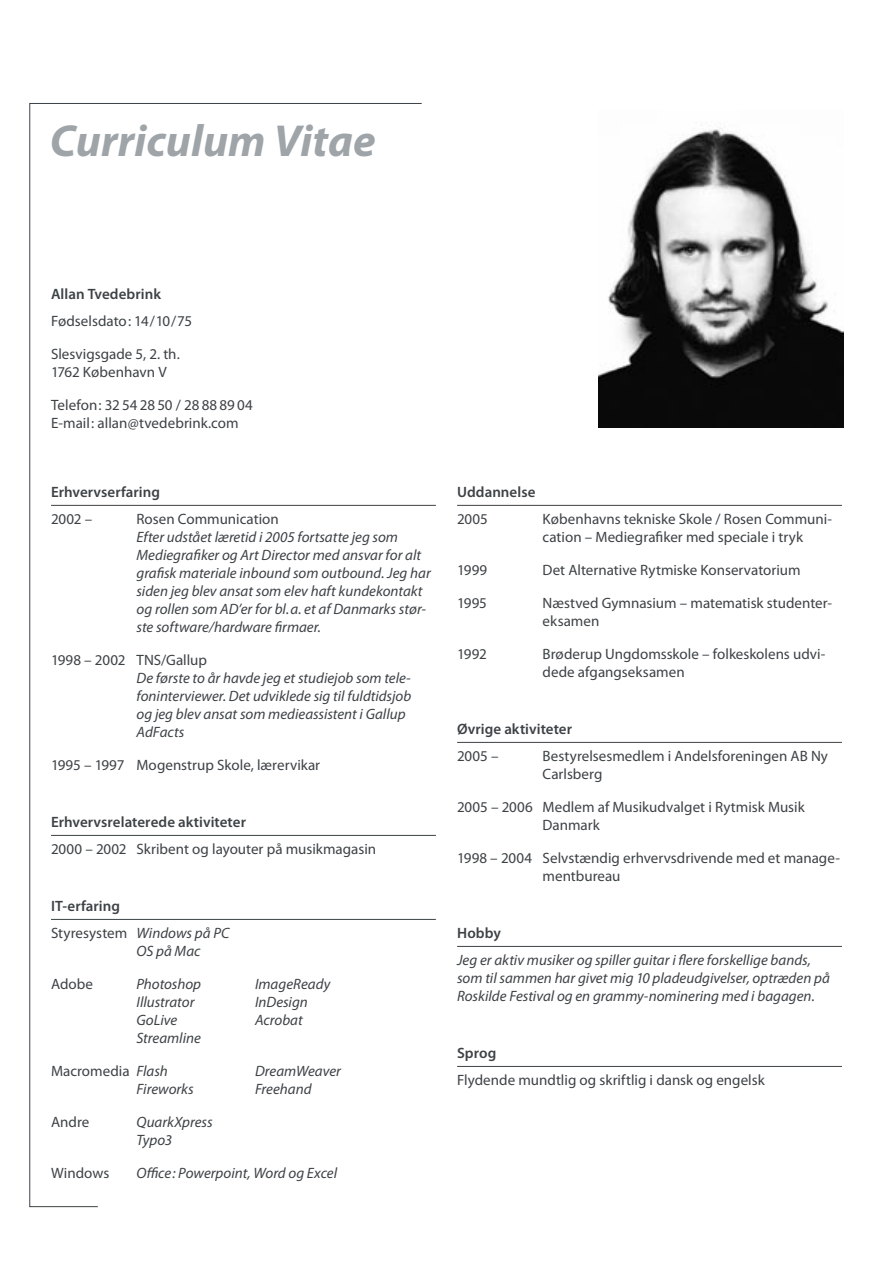
<style>
.page{position:relative;width:893px;height:1263px;background:#fff}
.page>*{position:absolute;margin:0;border:0;box-sizing:border-box;transform-origin:0 0}
.t1{font:italic 700 45px "Myriad Pro";color:#9ea4a8}
.brød{font:italic 15px/18px "Myriad Pro";color:#3d4246}
.brød-2{font:15px/18px "Myriad Pro";color:#3d4246}
.over{font:600 15px "Myriad Pro";letter-spacing:.005em;color:#3d4246}
.s1{font-style:normal}
.s2{font-style:italic}
</style>
<div class="page">
<img style="left:598px;top:128px;width:246px;height:299px">
<svg style="left:29px;top:103px;width:393px;height:1104px"></svg>
<hr style="left:51px;top:505px;width:385px;height:1px;background:#3d4246">
<hr style="left:51px;top:835px;width:385px;height:1px;background:#3d4246">
<hr style="left:51px;top:919px;width:385px;height:1px;background:#3d4246">
<hr style="left:457px;top:505px;width:385px;height:1px;background:#3d4246">
<hr style="left:457px;top:742px;width:385px;height:1px;background:#3d4246">
<hr style="left:457px;top:946px;width:385px;height:1px;background:#3d4246">
<hr style="left:457px;top:1066px;width:385px;height:1px;background:#3d4246">
<p class="t1" style="left:50px;top:116px;width:327px">Curriculum Vitae</p>
<p class="over" style="left:51px;top:285px;width:112px">Allan Tvedebrink</p>
<p class="brød-2" style="left:51px;top:312px;width:143px">Fødselsdato : 14/10/75</p>
<p class="brød-2" style="left:51px;top:345px;width:130px">Slesvigsgade 5, 2. th.<br>1762 København V</p>
<p class="brød-2" style="left:51px;top:396px;width:203px">Telefon : 32 54 28 50 / 28 88 89 04<br>E-mail : allan@tvedebrink.com</p>
<p class="over" style="left:51px;top:484px;width:111px">Erhvervserfaring</p>
<p class="brød-2" style="left:51px;top:510px;width:43px">2002 –</p>
<p class="brød" style="left:137px;top:510px;width:296px"><span class="s1">Rosen Communication<br></span>Efter udstået læretid i 2005 fortsatte jeg som Mediegrafiker og Art Director med ansvar for alt grafisk materiale inbound som outbound. Jeg har siden jeg blev ansat som elev haft kundekontakt og rollen som AD’er for bl. a. et af Danmarks stør&shy;ste software/hardware firmaer.</p>
<p class="brød" style="left:137px;top:651px;width:276px;text-indent:-85px"><span class="s1">1998 – 2002 TNS/Gallup<br></span>De første to år havde jeg et studiejob som tele&shy;foninterviewer. Det udviklede sig til fuldtidsjob og jeg blev ansat som medieassistent i Gallup AdFacts</p>
<p class="brød-2" style="left:51px;top:756px;width:271px">1995 – 1997 Mogenstrup Skole, lærervikar</p>
<p class="over" style="left:51px;top:814px;width:196px">Erhvervsrelaterede aktiviteter</p>
<p class="brød-2" style="left:51px;top:840px;width:327px">2000 – 2002 Skribent og layouter på musikmagasin</p>
<p class="over" style="left:51px;top:898px;width:71px">IT-erfaring</p>
<p class="brød" style="left:137px;top:924px;width:94px;text-indent:-85px"><span class="s1">Styresystem</span> Windows på PC<br>OS på Mac</p>
<p class="brød-2" style="left:51px;top:975px;width:44px">Adobe</p>
<p class="brød" style="left:137px;top:975px;width:66px">Photoshop</p>
<p class="brød" style="left:255px;top:975px;width:77px">ImageReady</p>
<p class="brød" style="left:137px;top:993px;width:59px">Illustrator</p>
<p class="brød" style="left:255px;top:993px;width:54px">InDesign</p>
<p class="brød" style="left:137px;top:1011px;width:42px">GoLive</p>
<p class="brød" style="left:255px;top:1011px;width:49px">Acrobat</p>
<p class="brød" style="left:137px;top:1029px;width:66px">Streamline</p>
<p class="brød-2" style="left:51px;top:1062px;width:118px">Macromedia <span class="s2">Flash</span></p>
<p class="brød" style="left:255px;top:1062px;width:87px">DreamWeaver</p>
<p class="brød" style="left:137px;top:1080px;width:59px">Fireworks</p>
<p class="brød" style="left:255px;top:1080px;width:58px">Freehand</p>
<p class="brød-2" style="left:51px;top:1113px;width:40px">Andre</p>
<p class="brød" style="left:137px;top:1113px;width:78px">QuarkXpress<br>Typo3</p>
<p class="brød-2" style="left:51px;top:1164px;width:60px">Windows</p>
<p class="brød" style="left:137px;top:1164px;width:202px">Office : Powerpoint, Word og Excel</p>
<p class="over" style="left:457px;top:484px;width:80px">Uddannelse</p>
<p class="brød-2" style="left:457px;top:510px;width:32px">2005</p>
<p class="brød-2" style="left:543px;top:510px;width:291px">Københavns tekniske Skole / Rosen Communi&shy;cation – Mediegrafiker med speciale i tryk</p>
<p class="brød-2" style="left:457px;top:561px;width:32px">1999</p>
<p class="brød-2" style="left:543px;top:561px;width:260px">Det Alternative Rytmiske Konservatorium</p>
<p class="brød-2" style="left:457px;top:594px;width:31px">1995</p>
<p class="brød-2" style="left:543px;top:594px;width:291px">Næstved Gymnasium – matematisk studenter&shy;eksamen</p>
<p class="brød-2" style="left:457px;top:645px;width:31px">1992</p>
<p class="brød-2" style="left:543px;top:645px;width:284px">Brøderup Ungdomsskole – folkeskolens udvi&shy;dede afgangseksamen</p>
<p class="over" style="left:457px;top:721px;width:117px">Øvrige aktiviteter</p>
<p class="brød-2" style="left:457px;top:747px;width:43px">2005 –</p>
<p class="brød-2" style="left:543px;top:747px;width:287px">Bestyrelsesmedlem i Andelsforeningen AB Ny<br>Carlsberg</p>
<p class="brød-2" style="left:543px;top:798px;width:264px;text-indent:-86px">2005 – 2006 Medlem af Musikudvalget i Rytmisk Musik<br>Danmark</p>
<p class="brød-2" style="left:543px;top:849px;width:299px;text-indent:-86px">1998 – 2004 Selvstændig erhvervsdrivende med et manage&shy;mentbureau</p>
<p class="over" style="left:457px;top:925px;width:45px">Hobby</p>
<p class="brød" style="left:457px;top:951px;width:374px">Jeg er aktiv musiker og spiller guitar i flere forskellige bands, som til sammen har givet mig 10 pladeudgivelser, optræden på<br>Roskilde Festival og en grammy-nominering med i bagagen.</p>
<p class="over" style="left:457px;top:1045px;width:41px">Sprog</p>
<p class="brød-2" style="left:457px;top:1071px;width:309px">Flydende mundtlig og skriftlig i dansk og engelsk</p>
</div>
